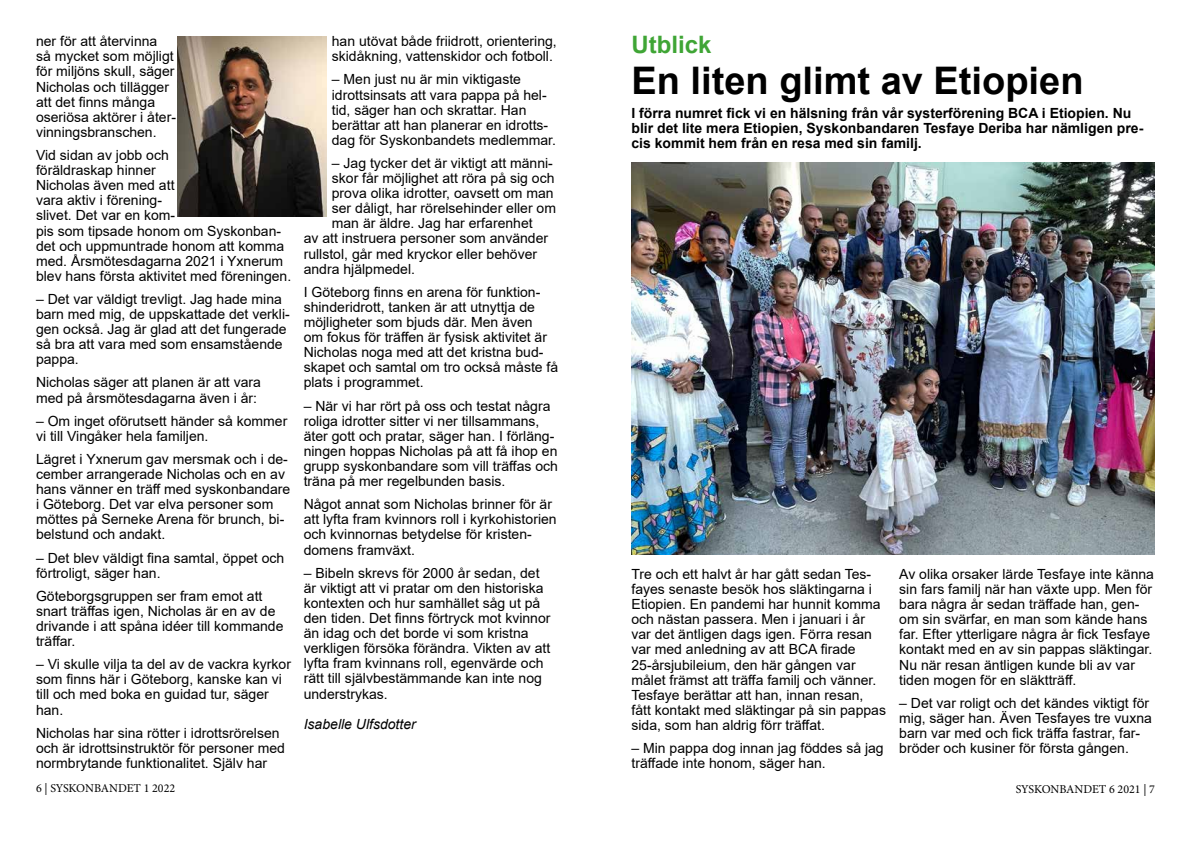
<style>
.page{position:relative;width:1191px;height:842px;background:#fff}
.page>*{position:absolute;margin:0;border:0;box-sizing:border-box;transform-origin:0 0}
.t1{font:700 38px "Arial";color:#000}
.t2{font:700 24px "Arial";color:#3fa535}
.t3{font:14px/15.1px "Arial";color:#000}
.t4{font:700 14px/15.1px "Arial";color:#000}
.t5{font:italic 14px "Arial";color:#000}
.t6{font:12px "Minion Pro";letter-spacing:-.005em;color:#000}
</style>
<div class="page">
<img style="left:631px;top:162px;width:524px;height:392px">
<img style="left:178px;top:36px;width:148px;height:180px">
<p class="t3" style="left:36px;top:34px;width:142px">ner för att återvinna<br>så mycket som möjligt för miljöns skull, säger<br>Nicholas och tillägger att det finns många oseriösa aktörer i åter&shy;vinningsbranschen.</p>
<p class="t3" style="left:36px;top:147px;width:257px">Vid sidan av jobb och<br>föräldraskap hinner<br>Nicholas även med att<br>vara aktiv i förening-<br>slivet. Det var en kom-<br>pis som tipsade honom om Syskonban&shy;det och uppmuntrade honom att komma med. Årsmötesdagarna 2021 i Yxnerum blev hans första aktivitet med föreningen.</p>
<p class="t3" style="left:36px;top:291px;width:255px">– Det var väldigt trevligt. Jag hade mina barn med mig, de uppskattade det verkli&shy;gen också. Jag är glad att det fungerade så bra att vara med som ensamstående pappa.</p>
<p class="t3" style="left:36px;top:375px;width:226px">Nicholas säger att planen är att vara med på årsmötesdagarna även i år:</p>
<p class="t3" style="left:36px;top:413px;width:253px">– Om inget oförutsett händer så kommer vi till Vingåker hela familjen.</p>
<p class="t3" style="left:36px;top:451px;width:256px">Lägret i Yxnerum gav mersmak och i de&shy;cember arrangerade Nicholas och en av hans vänner en träff med syskonbandare i Göteborg. Det var elva personer som möttes på Serneke Arena för brunch, bi&shy;belstund och andakt.</p>
<p class="t3" style="left:36px;top:550px;width:250px">– Det blev väldigt fina samtal, öppet och förtroligt, säger han.</p>
<p class="t3" style="left:36px;top:588px;width:249px">Göteborgsgruppen ser fram emot att snart träffas igen, Nicholas är en av de drivande i att spåna idéer till kommande träffar.</p>
<p class="t3" style="left:36px;top:657px;width:256px">– Vi skulle vilja ta del av de vackra kyrkor som finns här i Göteborg, kanske kan vi till och med boka en guidad tur, säger han.</p>
<p class="t3" style="left:36px;top:725px;width:250px">Nicholas har sina rötter i idrottsrörelsen och är idrottsinstruktör för personer med normbrytande funktionalitet. Själv har</p>
<p class="t3" style="left:332px;top:34px;width:226px">han utövat både friidrott, orientering, skidåkning, vattenskidor och fotboll.</p>
<p class="t3" style="left:332px;top:72px;width:226px">– Men just nu är min viktigaste idrottsinsats att vara pappa på hel&shy;tid, säger han och skrattar. Han berättar att han planerar en idrotts&shy;dag för Syskonbandets medlemmar.</p>
<p class="t3" style="left:332px;top:155px;width:222px">– Jag tycker det är viktigt att männi-</p>
<p class="t3" style="left:332px;top:170px;width:224px">skor får möjlighet att röra på sig och</p>
<p class="t3" style="left:332px;top:186px;width:223px">prova olika idrotter, oavsett om man</p>
<p class="t3" style="left:332px;top:201px;width:226px">ser dåligt, har rörelsehinder eller om</p>
<p class="t3" style="left:332px;top:216px;width:202px">man är äldre. Jag har erfarenhet</p>
<p class="t3" style="left:304px;top:231px;width:246px">av att instruera personer som använder</p>
<p class="t3" style="left:304px;top:246px;width:235px">rullstol, går med kryckor eller behöver</p>
<p class="t3" style="left:304px;top:261px;width:113px">andra hjälpmedel.</p>
<p class="t3" style="left:304px;top:284px;width:256px">I Göteborg finns en arena för funktion&shy;shinderidrott, tanken är att utnyttja de möjligheter som bjuds där. Men även<br>om fokus för träffen är fysisk aktivitet är Nicholas noga med att det kristna bud&shy;skapet och samtal om tro också måste få plats i programmet.</p>
<p class="t3" style="left:304px;top:398px;width:256px">– När vi har rört på oss och testat några roliga idrotter sitter vi ner tillsammans, äter gott och pratar, säger han. I förläng&shy;ningen hoppas Nicholas på att få ihop en grupp syskonbandare som vill träffas och träna på mer regelbunden basis.</p>
<p class="t3" style="left:304px;top:497px;width:254px">Något annat som Nicholas brinner för är att lyfta fram kvinnors roll i kyrkohistorien och kvinnornas betydelse för kristen&shy;domens framväxt.</p>
<p class="t3" style="left:304px;top:565px;width:248px">– Bibeln skrevs för 2000 år sedan, det är viktigt att vi pratar om den historiska kontexten och hur samhället såg ut på den tiden. Det finns förtryck mot kvinnor än idag och det borde vi som kristna verkligen försöka förändra. Vikten av att lyfta fram kvinnans roll, egenvärde och rätt till självbestämmande kan inte nog understrykas.</p>
<p class="t5" style="left:304px;top:715px;width:114px">Isabelle Ulfsdotter</p>
<h2 class="t2" style="left:631px;top:28px;width:82px">Utblick</h2>
<h1 class="t1" style="left:631px;top:54px;width:453px">En liten glimt av Etiopien</h1>
<p class="t4" style="left:631px;top:105px;width:513px">I förra numret fick vi en hälsning från vår systerförening BCA i Etiopien. Nu blir det lite mera Etiopien, Syskonbandaren Tesfaye Deriba har nämligen pre&shy;cis kommit hem från en resa med sin familj.</p>
<p class="t3" style="left:631px;top:566px;width:256px">Tre och ett halvt år har gått sedan Tes&shy;fayes senaste besök hos släktingarna i Etiopien. En pandemi har hunnit komma och nästan passera. Men i januari i år var det äntligen dags igen. Förra resan var med anledning av att BCA firade 25-årsjubileium, den här gången var målet främst att träffa familj och vänner.<br>Tesfaye berättar att han, innan resan, fått kontakt med släktingar på sin pappas sida, som han aldrig förr träffat.</p>
<p class="t3" style="left:631px;top:740px;width:254px">– Min pappa dog innan jag föddes så jag träffade inte honom, säger han.</p>
<p class="t3" style="left:899px;top:566px;width:256px">Av olika orsaker lärde Tesfaye inte känna sin fars familj när han växte upp. Men för bara några år sedan träffade han, gen&shy;om sin svärfar, en man som kände hans far. Efter ytterligare några år fick Tesfaye kontakt med en av sin pappas släktingar.<br>Nu när resan äntligen kunde bli av var tiden mogen för en släktträff.</p>
<p class="t3" style="left:899px;top:695px;width:254px">– Det var roligt och det kändes viktigt för mig, säger han. Även Tesfayes tre vuxna barn var med och fick träffa fastrar, far&shy;bröder och kusiner för första gången.</p>
<p class="t6" style="left:36px;top:780px;width:141px">6 | SYSKONBANDET 1 2022</p>
<p class="t6" style="left:1015px;top:781px;width:141px">SYSKONBANDET 6 2021 | 7</p>
</div>
